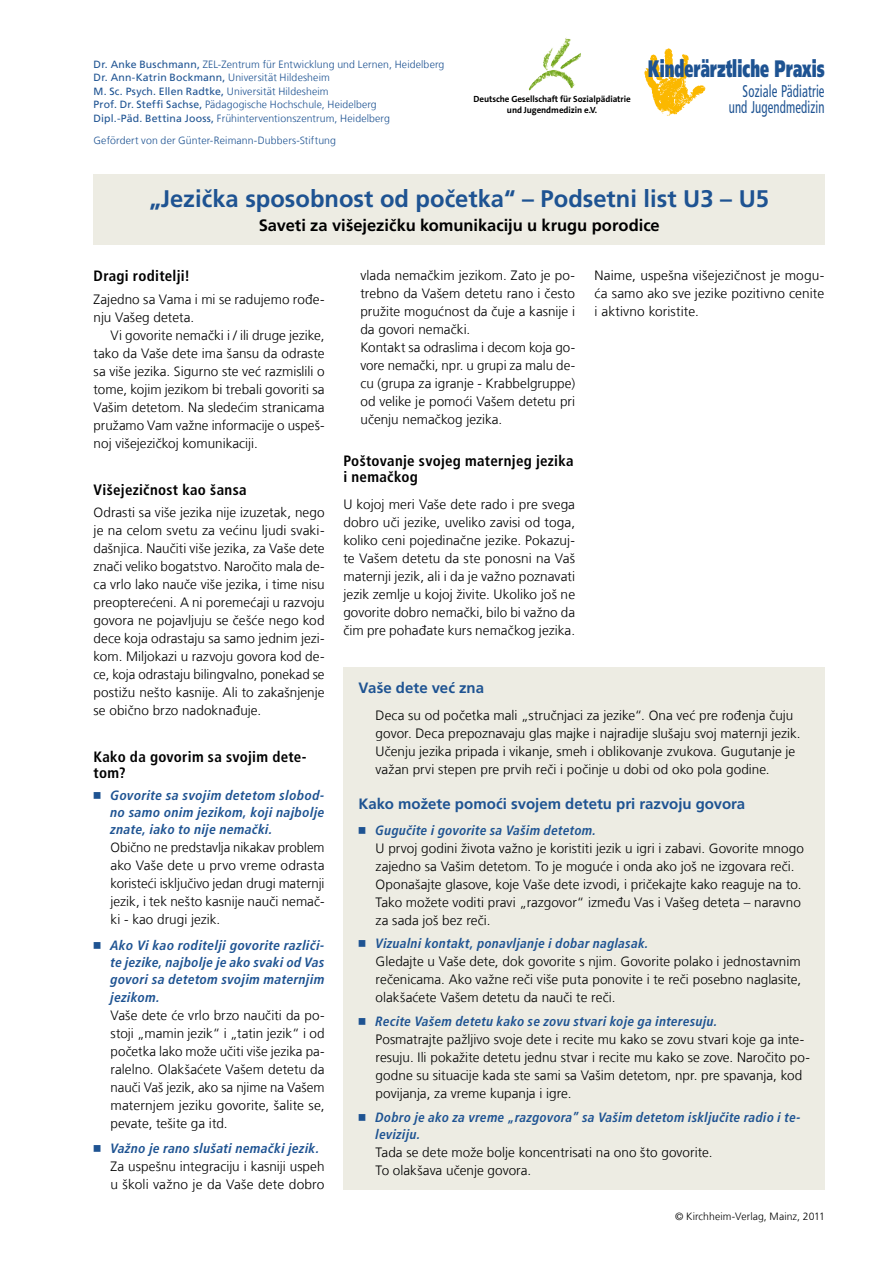
<style>
.page{position:relative;width:893px;height:1263px;background:#fff}
.page>*{position:absolute;margin:0;border:0;box-sizing:border-box;transform-origin:0 0}
.Head{font:700 24px "Frutiger LT Com";color:#1e5392}
.t1{font:900 23.85px "Frutiger LT Std";color:#1e5392;scale:.6 1}
.t2{font:condensed 16.95px/16px "Frutiger LT Std";letter-spacing:.01em;color:#1e5392;text-align:right;scale:.75 1}
.Subhead{font:700 16.5px "Frutiger LT Com";color:#000}
.Zwischenueberschrift{font:700 condensed 15px/16.2px "Frutiger LT Com";letter-spacing:.02em;color:#000}
.Kasten_Head_1{font:700 15px "Frutiger LT Com";letter-spacing:.005em;color:#1e5392}
.Kasten_Body{font:300 13.5px/18px "Frutiger LT Com";color:#000}
.Body_ohne_Einzug{font:300 13.5px/18px "Frutiger LT Com";letter-spacing:.005em;color:#000;text-align:justify}
.Body_Aufzaehlung_sch{font:300 13.5px/18px "Frutiger LT Com";letter-spacing:.005em;color:#000;text-align:justify}
.t3{font:italic 700 condensed 13.5px/17.2px "Frutiger LT Com";letter-spacing:.025em;color:#1e5392;text-align:justify}
.Body_mit_Einzug{font:300 13.5px/18px "Frutiger LT Com";color:#000;text-align:justify}
.t4{font:300 10.5px/13.5px "Frutiger LT Com";letter-spacing:.01em;color:#1e5392}
.Autoren{font:300 10.5px "Frutiger LT Com";letter-spacing:.01em;color:#000}
.t5{font:700 9px/11.2px "The Sans Os F";letter-spacing:-.01em;color:#000;text-align:center}
.s1{font-weight:400}
.s2{font-family:"Universal CRM Newswith Comm Pi";font-weight:400;font-style:normal;font-stretch:normal}
</style>
<div class="page">
<img style="left:644px;top:48px;width:62px;height:67px">
<img style="left:553px;top:37px;width:14px;height:23px">
<div style="left:94px;top:174px;width:731px;height:71px;background:#edece3"></div>
<div style="left:344px;top:667px;width:481px;height:522px;background:#edece3"></div>
<p class="t4" style="left:94px;top:58px;width:352px"><span class="s1">Dr. Anke Buschmann,</span> ZEL-Zentrum für Entwicklung und Lernen, Heidelberg <span class="s1">Dr. Ann-Katrin Bockmann,</span> Universität Hildesheim<br><span class="s1">M. Sc. Psych. Ellen Radtke,</span> Universität Hildesheim<br><span class="s1">Prof. Dr. Steffi Sachse,</span> Pädagogische Hochschule, Heidelberg<br><span class="s1">Dipl.-Päd. Bettina Jooss,</span> Frühinterventionszentrum, Heidelberg</p>
<p class="t4" style="left:94px;top:134px;width:244px">Gefördert von der Günter-Reimann-Dubbers-Stiftung</p>
<p class="t5" style="left:474px;top:93px;width:159px">Deutsche Gesellschaft für Sozialpädiatrie und Jugendmedizin e.V.</p>
<h2 class="t1" style="left:648px;top:54px;width:295px">Kinderärztliche Praxis</h2>
<p class="t2" style="left:729px;top:83px;width:129px">Soziale Pädiatrie und Jugendmedizin</p>
<p class="Head" style="left:149px;top:184px;width:621px">„Jezička sposobnost od početka“ – Podsetni list U3 – U5</p>
<p class="Subhead" style="left:259px;top:215px;width:403px">Saveti za višejezičku komunikaciju u krugu porodice</p>
<p class="Zwischenueberschrift" style="left:94px;top:268px;width:98px">Dragi roditelji!</p>
<p class="Body_ohne_Einzug" style="left:94px;top:290px;width:233px">Zajedno sa Vama i mi se radujemo rođe&shy;nju Vašeg deteta.</p>
<p class="Body_mit_Einzug" style="left:94px;top:326px;width:233px;text-indent:17px">Vi govorite nemački i / ili druge jezike, tako da Vaše dete ima šansu da odraste sa više jezika. Sigurno ste već razmislili o tome, kojim jezikom bi trebali govoriti sa Vašim detetom. Na sledećim stranicama pružamo Vam važne informacije o uspeš&shy;noj višejezičkoj komunikaciji.</p>
<p class="Zwischenueberschrift" style="left:94px;top:481px;width:155px">Višejezičnost kao šansa</p>
<p class="Body_ohne_Einzug" style="left:94px;top:503px;width:233px">Odrasti sa više jezika nije izuzetak, nego je na celom svetu za većinu ljudi svaki&shy;dašnjica. Naučiti više jezika, za Vaše dete znači veliko bogatstvo. Naročito mala de&shy;ca vrlo lako nauče više jezika, i time nisu preopterećeni. A ni poremećaji u razvoju govora ne pojavljuju se češće nego kod dece koja odrastaju sa samo jednim jezi&shy;kom. Miljokazi u razvoju govora kod de&shy;ce, koja odrastaju bilingvalno, ponekad se postižu nešto kasnije. Ali to zakašnjenje se obično brzo nadoknađuje.</p>
<p class="Zwischenueberschrift" style="left:94px;top:749px;width:215px">Kako da govorim sa svojim dete&shy;tom?</p>
<p class="t3" style="left:111px;top:786px;width:216px;text-indent:-17px"><span class="s2">◾</span> Govorite sa svojim detetom slobod&shy;no samo onim jezikom, koji najbolje znate, iako to nije nemački.</p>
<p class="Body_Aufzaehlung_sch" style="left:111px;top:839px;width:216px">Obično ne predstavlja nikakav problem ako Vaše dete u prvo vreme odrasta koristeći isključivo jedan drugi maternji jezik, i tek nešto kasnije nauči nemač&shy;ki - kao drugi jezik.</p>
<p class="t3" style="left:111px;top:937px;width:216px;text-indent:-17px"><span class="s2">◾</span> Ako Vi kao roditelji govorite različi&shy;te jezike, najbolje je ako svaki od Vas govori sa detetom svojim maternjim jezikom.</p>
<p class="Body_Aufzaehlung_sch" style="left:111px;top:1006px;width:216px">Vaše dete će vrlo brzo naučiti da po&shy;stoji „mamin jezik“ i „tatin jezik“ i od početka lako može učiti više jezika pa&shy;ralelno. Olakšaćete Vašem detetu da nauči Vaš jezik, ako sa njime na Vašem maternjem jeziku govorite, šalite se, pevate, tešite ga itd.</p>
<p class="t3" style="left:94px;top:1140px;width:227px"><span class="s2">◾</span> Važno je rano slušati nemački jezik.</p>
<p class="Body_Aufzaehlung_sch" style="left:111px;top:1158px;width:216px">Za uspešnu integraciju i kasniji uspeh u školi važno je da Vaše dete dobro</p>
<p class="Body_Aufzaehlung_sch" style="left:360px;top:267px;width:216px">vlada nemačkim jezikom. Zato je po&shy;trebno da Vašem detetu rano i često pružite mogućnost da čuje a kasnije i da govori nemački.</p>
<p class="Body_Aufzaehlung_sch" style="left:360px;top:339px;width:216px">Kontakt sa odraslima i decom koja go&shy;vore nemački, npr. u grupi za malu de&shy;cu (grupa za igranje - Krabbelgruppe) od velike je pomoći Vašem detetu pri učenju nemačkog jezika.</p>
<p class="Zwischenueberschrift" style="left:343px;top:453px;width:232px">Poštovanje svojeg maternjeg jezika i nemačkog</p>
<p class="Body_ohne_Einzug" style="left:343px;top:495px;width:233px">U kojoj meri Vaše dete rado i pre svega dobro uči jezike, uveliko zavisi od toga, koliko ceni pojedinačne jezike. Pokazuj&shy;te Vašem detetu da ste ponosni na Vaš maternji jezik, ali i da je važno poznavati jezik zemlje u kojoj živite. Ukoliko još ne govorite dobro nemački, bilo bi važno da čim pre pohađate kurs nemačkog jezika.</p>
<p class="Body_ohne_Einzug" style="left:595px;top:267px;width:231px">Naime, uspešna višejezičnost je mogu&shy;ća samo ako sve jezike pozitivno cenite i aktivno koristite.</p>
<p class="Kasten_Head_1" style="left:359px;top:679px;width:127px">Vaše dete već zna</p>
<p class="Kasten_Body" style="left:376px;top:706px;width:427px">Deca su od početka mali „stručnjaci za jezike“. Ona već pre rođenja čuju govor. Deca prepoznavaju glas majke i najradije slušaju svoj maternji jezik.<br>Učenju jezika pripada i vikanje, smeh i oblikovanje zvukova. Gugutanje je važan prvi stepen pre prvih reči i počinje u dobi od oko pola godine.</p>
<p class="Kasten_Head_1" style="left:359px;top:795px;width:388px">Kako možete pomoći svojem detetu pri razvoju govora</p>
<p class="t3" style="left:359px;top:821px;width:239px"><span class="s2">◾</span> Gugučite i govorite sa Vašim detetom.</p>
<p class="Kasten_Body" style="left:376px;top:839px;width:430px">U prvoj godini života važno je koristiti jezik u igri i zabavi. Govorite mnogo zajedno sa Vašim detetom. To je moguće i onda ako još ne izgovara reči.<br>Oponašajte glasove, koje Vaše dete izvodi, i pričekajte kako reaguje na to.<br>Tako možete voditi pravi „razgovor“ između Vas i Vašeg deteta – naravno za sada još bez reči.</p>
<p class="t3" style="left:359px;top:935px;width:292px"><span class="s2">◾</span> Vizualni kontakt, ponavljanje i dobar naglasak.</p>
<p class="Kasten_Body" style="left:376px;top:953px;width:427px;text-align:justify">Gledajte u Vaše dete, dok govorite s njim. Govorite polako i jednostavnim rečenicama. Ako važne reči više puta ponovite i te reči posebno naglasite, olakšaćete Vašem detetu da nauči te reči.</p>
<p class="t3" style="left:359px;top:1012px;width:360px"><span class="s2">◾</span> Recite Vašem detetu kako se zovu stvari koje ga interesuju.</p>
<p class="Kasten_Body" style="left:376px;top:1030px;width:436px">Posmatrajte pažljivo svoje dete i recite mu kako se zovu stvari koje ga inte&shy;resuju. Ili pokažite detetu jednu stvar i recite mu kako se zove. Naročito po&shy;godne su situacije kada ste sami sa Vašim detetom, npr. pre spavanja, kod povijanja, za vreme kupanja i igre.</p>
<p class="t3" style="left:376px;top:1108px;width:427px;text-indent:-17px"><span class="s2">◾</span> Dobro je ako za vreme „razgovora” sa Vašim detetom isključite radio i te&shy;leviziju.</p>
<p class="Kasten_Body" style="left:376px;top:1143px;width:338px">Tada se dete može bolje koncentrisati na ono što govorite.</p>
<p class="Kasten_Body" style="left:376px;top:1161px;width:157px">To olakšava učenje govora.</p>
<p class="Autoren" style="left:675px;top:1210px;width:151px">© Kirchheim-Verlag, Mainz, 2011</p>
</div>
